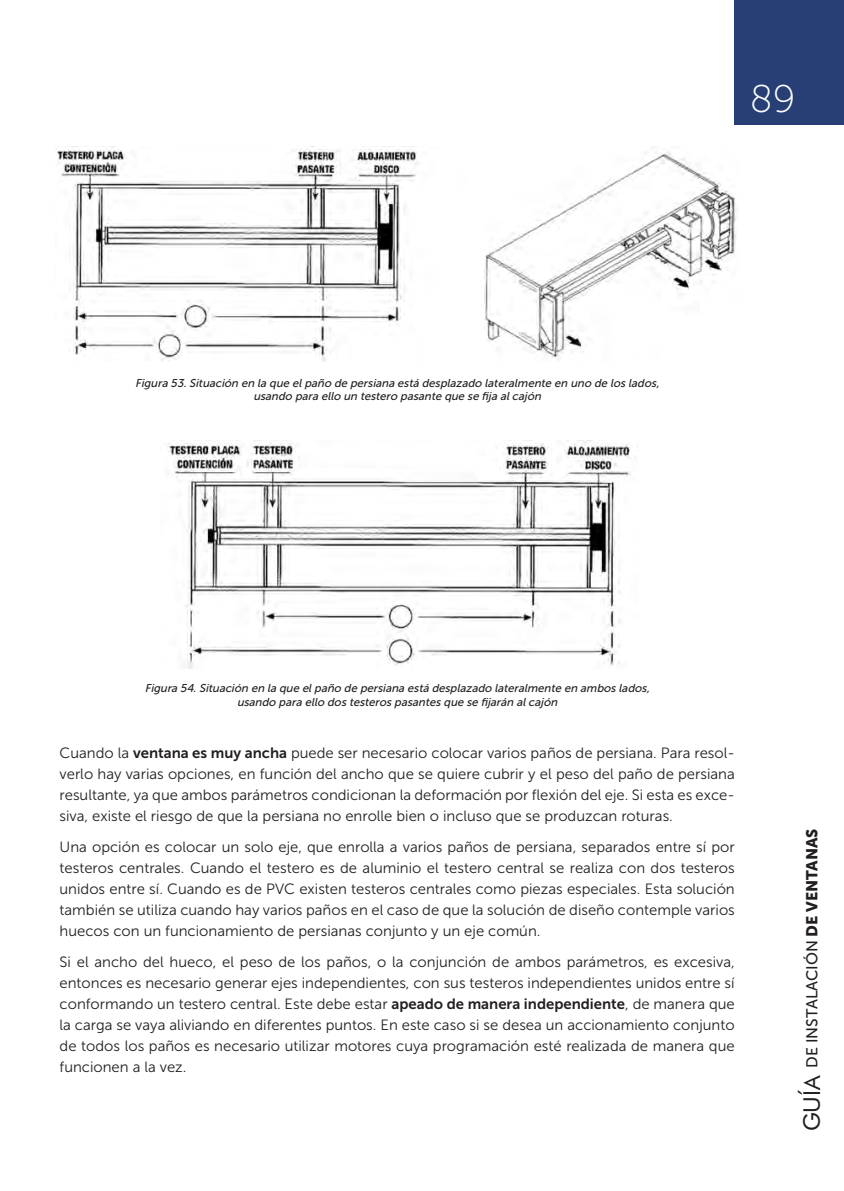
<style>
.page{position:relative;width:844px;height:1191px;background:#fff}
.page>*{position:absolute;margin:0;border:0;box-sizing:border-box;transform-origin:0 0}
.t1{font:38.5px "Museo Sans 100";color:#fff}
.t2{font:15.75px "Museo Sans 500";color:#231f20}
.Texto{font:14.88px/21px "Museo Sans 300";color:#231f20;text-align:justify}
.Pie_foto{font:italic 11.38px/13.7px "Museo Sans 500";color:#231f20;text-align:center}
.s1{font-family:"Museo Sans 700"}
.s2{font-family:"Futura BT";font-size:23.28px}
.s3{font-family:"Museo Sans 900"}
</style>
<div class="page">
<div style="left:734px;top:0;width:109px;height:125px;background:#283f76"></div>
<img style="left:57px;top:146px;width:681px;height:216px">
<img style="left:166px;top:440px;width:465px;height:228px">
<h1 class="t1" style="left:749px;top:78px;width:47px">89</h1>
<p class="Pie_foto" style="left:135px;top:376px;width:528px">Figura 53.Situación en la que elpaño de persiana está desplazado lateralmente en uno de los lados, usando para ello un testero pasante que se fija alcajón</p>
<p class="Pie_foto" style="left:145px;top:681px;width:509px">Figura 54.Situación en la que elpaño de persiana está desplazado lateralmente en ambos lados, usando para ello dos testeros pasantes que se fijarán alcajón</p>
<p class="Texto" style="left:60px;top:742px;width:676px">Cuando la <span class="s1">ventana es muy ancha</span> puede ser necesario colocar varios paños de persiana. Para resol&shy;verlo hay varias opciones, en función del ancho que se quiere cubrir y el peso del paño de persiana resultante, ya que ambos parámetros condicionan la deformación por flexión del eje. Si esta es exce&shy;siva, existe el riesgo de que la persiana no enrolle bien o incluso que se produzcan roturas.</p>
<p class="Texto" style="left:60px;top:836px;width:676px">Una opción es colocar un solo eje, que enrolla a varios paños de persiana, separados entre sí por testeros centrales. Cuando el testero es de aluminio el testero central se realiza con dos testeros unidos entre sí. Cuando es de PVC existen testeros centrales como piezas especiales. Esta solución también se utiliza cuando hay varios paños en el caso de que la solución de diseño contemple varios huecos con un funcionamiento de persianas conjunto y un eje común.</p>
<p class="Texto" style="left:60px;top:951px;width:676px">Si el ancho del hueco, el peso de los paños, o la conjunción de ambos parámetros, es excesiva, entonces es necesario generar ejes independientes, con sus testeros independientes unidos entre sí conformando un testero central. Este debe estar <span class="s1">apeado de manera independiente</span>, de manera que la carga se vaya aliviando en diferentes puntos. En este caso si se desea un accionamiento conjunto de todos los paños es necesario utilizar motores cuya programación esté realizada de manera que funcionen a la vez.</p>
<p class="t2" style="left:803px;top:1131px;width:304px;rotate:-90deg"><span class="s2">GUÍA</span> DE INSTALACIÓN <span class="s3">DE VENTANAS</span></p>
</div>
